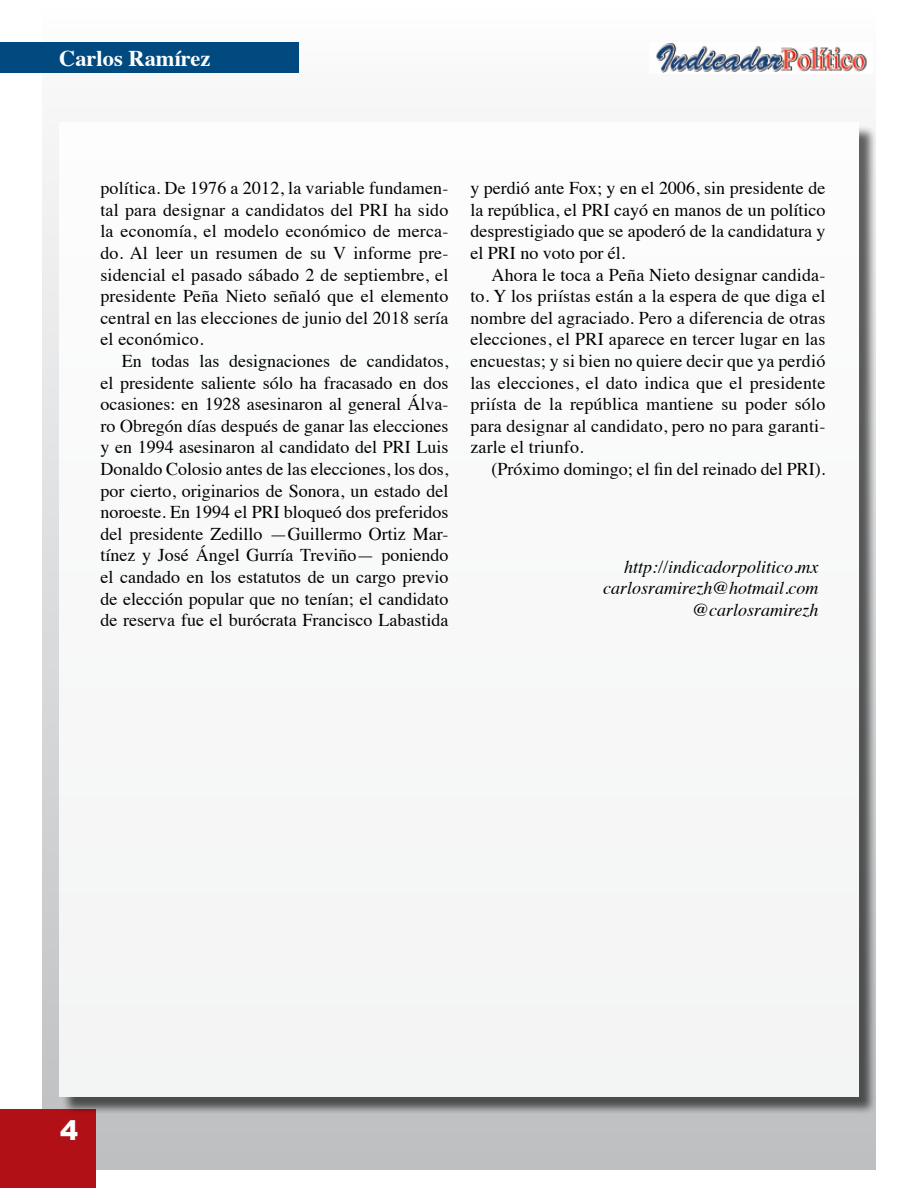
<style>
.page{position:relative;width:918px;height:1188px;background:#fff}
.page>*{position:absolute;margin:0;border:0;box-sizing:border-box;transform-origin:0 0}
.t1{font:900 27px "Arial";color:#fff}
.t2{font:700 22.5px "Times";color:#fff}
.t3{font:18px/21.6px "Times";color:#000;text-align:justify}
.t4{font:italic 18px/21.6px "Times";color:#000;text-align:right}
</style>
<div class="page">
<div style="left:43px;top:0;width:832px;height:1169px;background:linear-gradient(to bottom,#fcfcfc,#bcbfc1)"></div>
<div style="left:0;top:43px;width:299px;height:30px;background:#004a80"></div>
<hr style="left:917px;top:43px;width:1px;height:30px;background:#004a80">
<div style="left:0;top:1110px;width:96px;height:78px;background:#b11116"></div>
<img style="left:649px;top:43px;width:224px;height:30px">
<div style="left:62px;top:125px;width:816px;height:991px;background:#000;opacity:.75"></div>
<div style="left:59px;top:122px;width:800px;height:975px;background:#f8f8f9"></div>
<p class="t2" style="left:59px;top:37px;width:153px">Carlos Ramírez</p>
<p class="t3" style="left:100px;top:176px;width:350px">política. De 1976 a 2012, la variable fundamen&shy;tal para designar a candidatos del PRI ha sido la economía, el modelo económico de merca&shy;do. Al leer un resumen de su V informe pre&shy;sidencial el pasado sábado 2 de septiembre, el presidente Peña Nieto señaló que el elemento central en las elecciones de junio del 2018 sería el económico.</p>
<p class="t3" style="left:100px;top:349px;width:349px;text-indent:21px">En todas las designaciones de candidatos, el presidente saliente sólo ha fracasado en dos ocasiones: en 1928 asesinaron al general Álva&shy;ro Obregón días después de ganar las elecciones y en 1994 asesinaron al candidato del PRI Luis Donaldo Colosio antes de las elecciones, los dos, por cierto, originarios de Sonora, un estado del noroeste. En 1994 el PRI bloqueó dos preferidos del presidente Zedillo —Guillermo Ortiz Mar&shy;tínez y José Ángel Gurría Treviño— poniendo el candado en los estatutos de un cargo previo de elección popular que no tenían; el candidato de reserva fue el burócrata Francisco Labastida</p>
<p class="t3" style="left:470px;top:176px;width:356px">y perdió ante Fox; y en el 2006, sin presidente de la república, el PRI cayó en manos de un político desprestigiado que se apoderó de la candidatura y el PRI no voto por él.</p>
<p class="t3" style="left:470px;top:262px;width:357px;text-indent:21px">Ahora le toca a Peña Nieto designar candida&shy;to. Y los priístas están a la espera de que diga el nombre del agraciado. Pero a diferencia de otras elecciones, el PRI aparece en tercer lugar en las encuestas; y si bien no quiere decir que ya perdió las elecciones, el dato indica que el presidente priísta de la república mantiene su poder sólo para designar al candidato, pero no para garanti&shy;zarle el triunfo.</p>
<p class="t3" style="left:492px;top:457px;width:335px">(Próximo domingo; el fin del reinado del PRI).</p>
<p class="t4" style="left:603px;top:555px;width:217px">http://indicadorpolitico.mx carlosramirezh@hotmail.com @carlosramirezh</p>
<h1 class="t1" style="left:60px;top:1111px;width:20px">4</h1>
</div>
